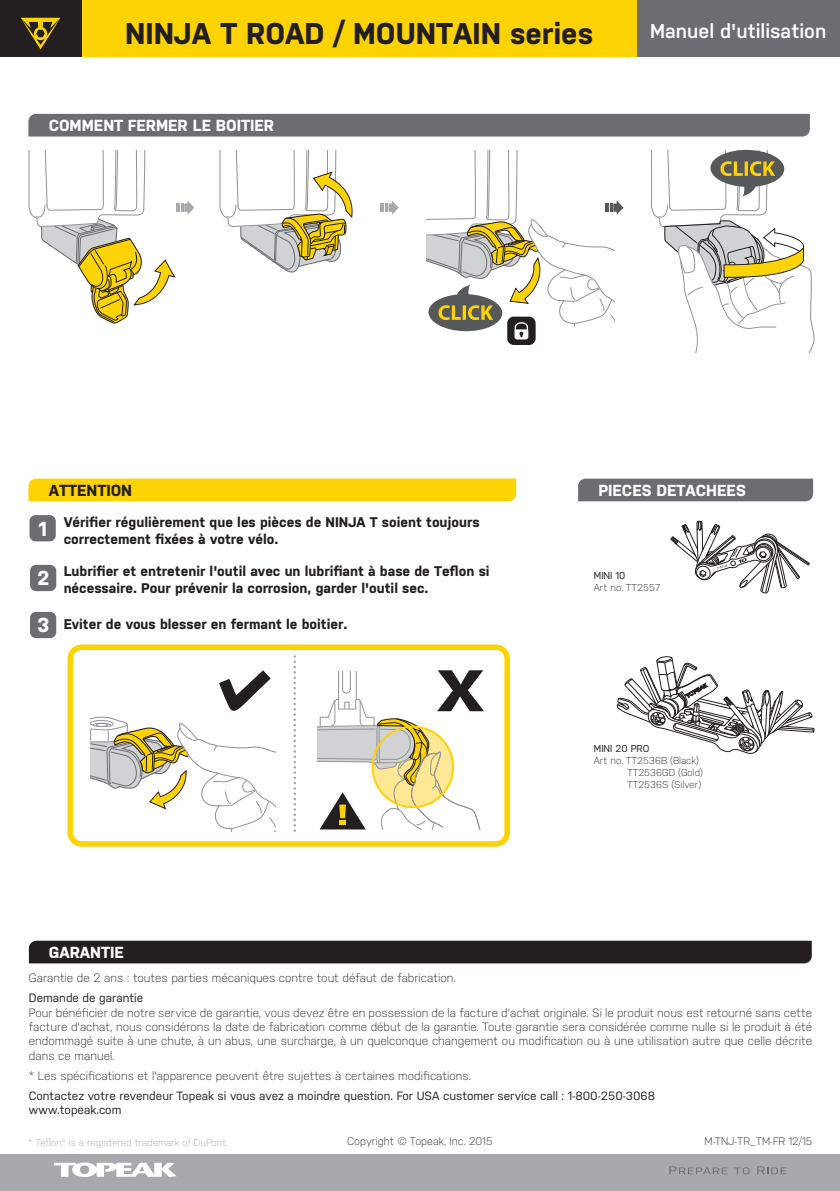
<style>
.page{position:relative;width:840px;height:1191px;background:#fff}
.page>*{position:absolute;margin:0;border:0;box-sizing:border-box;transform-origin:0 0}
.t1{font:700 30px "Nudista";color:#231f20}
.t2{font:700 20.2px "Nudista";color:#fff}
.t3{font:600 20px "Nudista";color:#fff}
.t4{font:700 16px "Nudista";color:#fff}
.t5{font:700 16px "Nudista";color:#231f20}
.t6{font:700 14px/16.8px "Nudista";color:#231f20}
.t7{font:300 12px/14.4px "Nudista";color:#231f20;text-align:justify}
.t8{font:12px/14.4px "Nudista";color:#231f20}
.t9{font:300 11px "Nudista";color:#231f20}
.t10{font:300 10px/12px "Nudista";color:#231f20}
.t11{font:300 10px "Nudista";color:#a8a9ad}
.t12{font:10px "Nudista";color:#231f20}
.s1{font-size:20.2px;color:#fff}
</style>
<div class="page">
<svg style="left:380px;top:201px;width:18px;height:14px"></svg>
<svg style="left:28px;top:151px;width:166px;height:173px"></svg>
<svg style="left:219px;top:151px;width:134px;height:121px"></svg>
<div style="left:507px;top:317px;width:28px;height:28px;background:#231f20;border-radius:7px"></div>
<div style="left:28px;top:114px;width:781px;height:22px;background:#6c6d70"></div>
<div style="left:28px;top:478px;width:488px;height:23px;background:#fed304"></div>
<div style="left:578px;top:478px;width:234px;height:23px;background:#6c6d70"></div>
<svg style="left:293px;top:656px;width:3px;height:176px"></svg>
<div style="left:29px;top:515px;width:27px;height:26px;background:#6c6d70;border-radius:6px"></div>
<div style="left:30px;top:612px;width:26px;height:26px;background:#6c6d70;border-radius:6px"></div>
<div style="left:67px;top:644px;width:442px;height:202px;border:6px solid #fed304;border-radius:11px"></div>
<div style="left:30px;top:565px;width:26px;height:26px;background:#6c6d70;border-radius:6px"></div>
<div style="left:77px;top:0;width:561px;height:57px;background:#fed304"></div>
<div style="left:637px;top:0;width:202px;height:57px;background:#6c6d70"></div>
<div style="left:0;top:0;width:81px;height:57px;background:#231f20"></div>
<svg style="left:21px;top:18px;width:39px;height:31px"></svg>
<div style="left:29px;top:940px;width:782px;height:23px;background:#231f20"></div>
<div style="left:0;top:1154px;width:839px;height:37px;background:#a8a9ad"></div>
<svg style="left:54px;top:1162px;width:123px;height:15px"></svg>
<svg style="left:669px;top:1166px;width:58px;height:8px"></svg>
<svg style="left:734px;top:1167px;width:15px;height:7px"></svg>
<svg style="left:757px;top:1166px;width:28px;height:8px"></svg>
<svg style="left:651px;top:150px;width:164px;height:202px"></svg>
<svg style="left:426px;top:151px;width:197px;height:188px"></svg>
<svg style="left:90px;top:670px;width:186px;height:161px"></svg>
<svg style="left:317px;top:670px;width:167px;height:159px"></svg>
<svg style="left:670px;top:520px;width:139px;height:74px"></svg>
<svg style="left:616px;top:656px;width:198px;height:98px"></svg>
<h1 class="t1" style="left:125px;top:11px;width:469px">NINJA T ROAD / MOUNTAIN series</h1>
<h3 class="t3" style="left:649px;top:16px;width:177px">Manuel d'utilisation</h3>
<h3 class="t4" style="left:49px;top:114px;width:227px">COMMENT FERMER LE BOITIER</h3>
<h3 class="t5" style="left:49px;top:479px;width:85px">ATTENTION</h3>
<h3 class="t4" style="left:598px;top:479px;width:149px">PIECES DETACHEES</h3>
<h2 class="t2" style="left:39px;top:513px;width:10px">1</h2>
<p class="t6" style="left:64px;top:512px;width:417px">Vérifier régulièrement que les pièces de NINJA T soient toujours correctement fixées à votre vélo.</p>
<h2 class="t2" style="left:37px;top:563px;width:14px">2</h2>
<p class="t6" style="left:64px;top:561px;width:427px">Lubrifier et entretenir l'outil avec un lubrifiant à base de Teflon si nécessaire. Pour prévenir la corrosion, garder l'outil sec.</p>
<p class="t6" style="left:37px;top:614px;width:311px"><span class="s1">3</span> Eviter de vous blesser en fermant le boitier.</p>
<h3 class="t4" style="left:49px;top:940px;width:77px">GARANTIE</h3>
<p class="t12" style="left:593px;top:568px;width:33px">MINI 10</p>
<p class="t10" style="left:593px;top:580px;width:68px">Art no. TT2557</p>
<p class="t12" style="left:593px;top:741px;width:57px">MINI 20 PRO</p>
<p class="t10" style="left:626px;top:753px;width:77px;text-indent:-33px">Art no. TT2536B (Black)<br>TT2536GD (Gold)<br>TT2536S (Silver)</p>
<p class="t7" style="left:29px;top:969px;width:428px">Garantie de 2 ans : toutes parties mécaniques contre tout défaut de fabrication.</p>
<p class="t8" style="left:29px;top:989px;width:116px">Demande de garantie</p>
<p class="t7" style="left:29px;top:1004px;width:784px">Pour bénéficier de notre service de garantie, vous devez être en possession de la facture d'achat originale. Si le produit nous est retourné sans cette facture d'achat, nous considérons la date de fabrication comme début de la garantie. Toute garantie sera considérée comme nulle si le produit à été endommagé suite à une chute, à un abus, une surcharge, à un quelconque changement ou modification ou à une utilisation autre que celle décrite dans ce manuel.</p>
<p class="t7" style="left:29px;top:1067px;width:443px">* Les spécifications et l'apparence peuvent être sujettes à certaines modifications.</p>
<p class="t8" style="left:29px;top:1087px;width:627px">Contactez votre revendeur Topeak si vous avez a moindre question. For USA customer service call : 1-800-250-3068 www.topeak.com</p>
<p class="t11" style="left:28px;top:1135px;width:201px">* Teflon® is a registered trademark of DuPont.</p>
<p class="t9" style="left:347px;top:1133px;width:147px">Copyright © Topeak, Inc. 2015</p>
<p class="t9" style="left:704px;top:1133px;width:109px">M-TNJ-TR_TM-FR 12/15</p>
</div>
